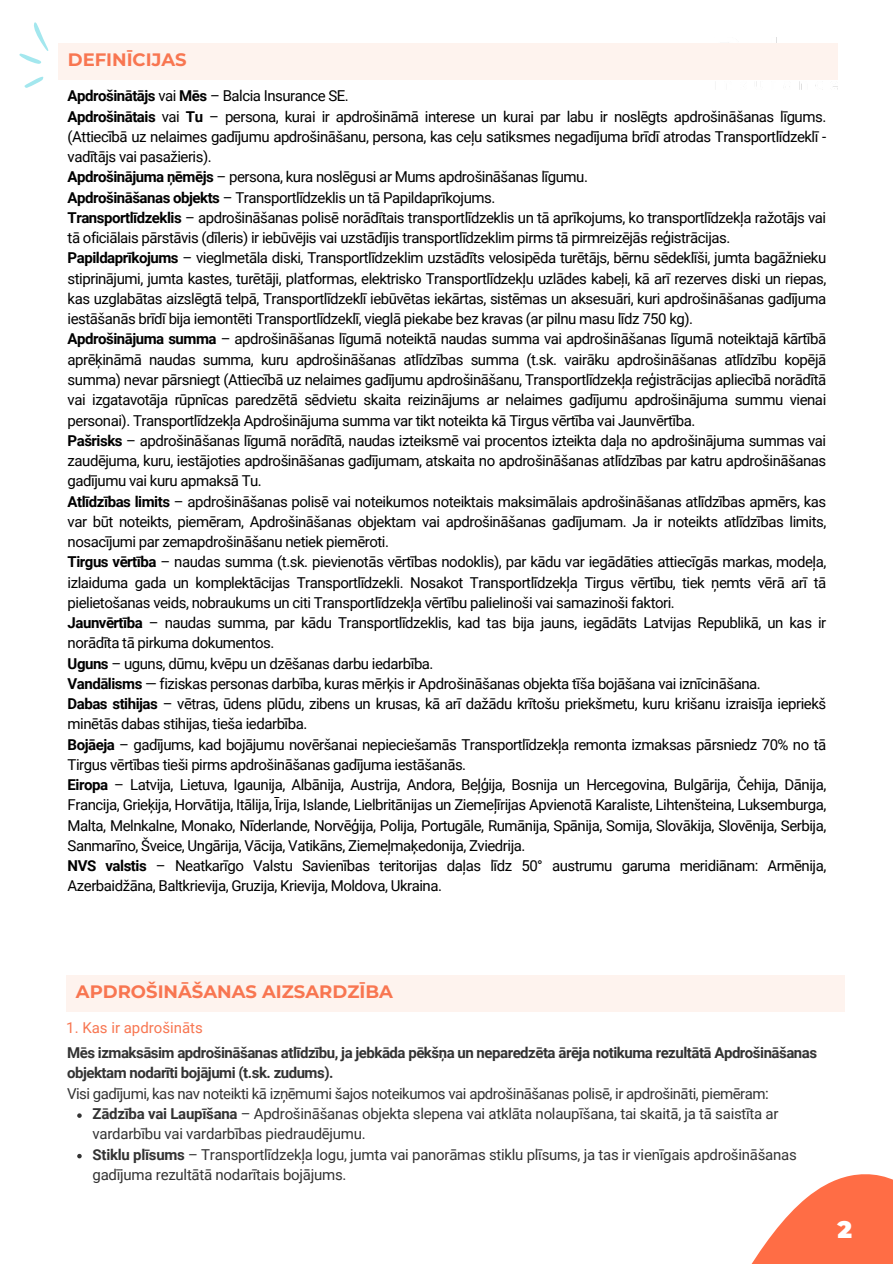
<style>
.page{position:relative;width:893px;height:1264px;background:#fff}
.page>*{position:absolute;margin:0;border:0;box-sizing:border-box;transform-origin:0 0}
.t1{font:900 24px "Montserrat";color:#fff}
.t2{font:700 18px "Montserrat";color:#f87651}
.t3{font:15px/20.2px "Roboto";letter-spacing:-.03em;color:#000;text-align:justify}
.t4{font:15px/20.2px "Roboto";letter-spacing:-.015em;color:#333}
.t5{font:700 15px/20.2px "Roboto";letter-spacing:-.03em;color:#333}
.t6{font:15px "Roboto";color:#f87651}
.s1{font-weight:700}
</style>
<div class="page">
<img style="left:756px;top:37px;width:81px;height:52px">
<div style="left:58px;top:43px;width:779px;height:37px;background:#fef3ee"></div>
<svg style="left:19px;top:22px;width:29px;height:42px"></svg>
<svg style="left:24px;top:76px;width:20px;height:12px"></svg>
<div style="left:66px;top:975px;width:778px;height:37px;background:#fef3ee"></div>
<svg style="left:77px;top:1113px;width:5px;height:4px"></svg>
<svg style="left:77px;top:1153px;width:5px;height:5px"></svg>
<svg style="left:752px;top:1174px;width:140px;height:89px"></svg>
<p class="t2" style="left:68px;top:48px;width:120px">DEFINĪCIJAS</p>
<p class="t3" style="left:68px;top:86px;width:283px"><span class="s1">Apdrošinātājs</span> vai <span class="s1">Mēs</span> – Balcia Insurance SE.</p>
<p class="t3" style="left:68px;top:106px;width:760px"><span class="s1">Apdrošinātais</span> vai <span class="s1">Tu</span> – persona, kurai ir apdrošināmā interese un kurai par labu ir noslēgts apdrošināšanas līgums. (Attiecībā uz nelaimes gadījumu apdrošināšanu, persona, kas ceļu satiksmes negadījuma brīdī atrodas Transportlīdzeklī - vadītājs vai pasažieris).</p>
<p class="t3" style="left:68px;top:167px;width:522px"><span class="s1">Apdrošinājuma ņēmējs</span> – persona, kura noslēgusi ar Mums apdrošināšanas līgumu.</p>
<p class="t3" style="left:68px;top:187px;width:429px"><span class="s1">Apdrošināšanas objekts</span> – Transportlīdzeklis un tā Papildaprīkojums.</p>
<p class="t3" style="left:68px;top:208px;width:760px"><span class="s1">Transportlīdzeklis</span> – apdrošināšanas polisē norādītais transportlīdzeklis un tā aprīkojums, ko transportlīdzekļa ražotājs vai tā oficiālais pārstāvis (dīleris) ir iebūvējis vai uzstādījis transportlīdzeklim pirms tā pirmreizējās reģistrācijas.</p>
<p class="t3" style="left:68px;top:248px;width:760px"><span class="s1">Papildaprīkojums</span> – vieglmetāla diski, Transportlīdzeklim uzstādīts velosipēda turētājs, bērnu sēdeklīši, jumta bagāžnieku stiprinājumi, jumta kastes, turētāji, platformas, elektrisko Transportlīdzekļu uzlādes kabeļi, kā arī rezerves diski un riepas, kas uzglabātas aizslēgtā telpā, Transportlīdzeklī iebūvētas iekārtas, sistēmas un aksesuāri, kuri apdrošināšanas gadījuma iestāšanās brīdī bija iemontēti Transportlīdzeklī, vieglā piekabe bez kravas (ar pilnu masu līdz 750 kg).</p>
<p class="t3" style="left:68px;top:329px;width:760px"><span class="s1">Apdrošinājuma summa</span> – apdrošināšanas līgumā noteiktā naudas summa vai apdrošināšanas līgumā noteiktajā kārtībā aprēķināmā naudas summa, kuru apdrošināšanas atlīdzības summa (t.sk. vairāku apdrošināšanas atlīdzību kopējā summa) nevar pārsniegt (Attiecībā uz nelaimes gadījumu apdrošināšanu, Transportlīdzekļa reģistrācijas apliecībā norādītā vai izgatavotāja rūpnīcas paredzētā sēdvietu skaita reizinājums ar nelaimes gadījumu apdrošinājuma summu vienai personai). Transportlīdzekļa Apdrošinājuma summa var tikt noteikta kā Tirgus vērtība vai Jaunvērtība.</p>
<p class="t3" style="left:68px;top:430px;width:760px"><span class="s1">Pašrisks</span> – apdrošināšanas līgumā norādītā, naudas izteiksmē vai procentos izteikta daļa no apdrošinājuma summas vai zaudējuma, kuru, iestājoties apdrošināšanas gadījumam, atskaita no apdrošināšanas atlīdzības par katru apdrošināšanas gadījumu vai kuru apmaksā Tu.</p>
<p class="t3" style="left:68px;top:491px;width:760px"><span class="s1">Atlīdzības limits</span> – apdrošināšanas polisē vai noteikumos noteiktais maksimālais apdrošināšanas atlīdzības apmērs, kas var būt noteikts, piemēram, Apdrošināšanas objektam vai apdrošināšanas gadījumam. Ja ir noteikts atlīdzības limits, nosacījumi par zemapdrošināšanu netiek piemēroti.</p>
<p class="t3" style="left:68px;top:552px;width:760px"><span class="s1">Tirgus vērtība</span> – naudas summa (t.sk. pievienotās vērtības nodoklis), par kādu var iegādāties attiecīgās markas, modeļa, izlaiduma gada un komplektācijas Transportlīdzekli. Nosakot Transportlīdzekļa Tirgus vērtību, tiek ņemts vērā arī tā pielietošanas veids, nobraukums un citi Transportlīdzekļa vērtību palielinoši vai samazinoši faktori.</p>
<p class="t3" style="left:68px;top:613px;width:760px"><span class="s1">Jaunvērtība</span> – naudas summa, par kādu Transportlīdzeklis, kad tas bija jauns, iegādāts Latvijas Republikā, un kas ir norādīta tā pirkuma dokumentos.</p>
<p class="t3" style="left:68px;top:653px;width:367px"><span class="s1">Uguns</span> – uguns, dūmu, kvēpu un dzēšanas darbu iedarbība.</p>
<p class="t3" style="left:68px;top:673px;width:694px"><span class="s1">Vandālisms</span> — fiziskas personas darbība, kuras mērķis ir Apdrošināšanas objekta tīša bojāšana vai iznīcināšana.</p>
<p class="t3" style="left:68px;top:694px;width:760px"><span class="s1">Dabas stihijas</span> – vētras, ūdens plūdu, zibens un krusas, kā arī dažādu krītošu priekšmetu, kuru krišanu izraisīja iepriekš minētās dabas stihijas, tieša iedarbība.</p>
<p class="t3" style="left:68px;top:734px;width:760px"><span class="s1">Bojāeja</span> – gadījums, kad bojājumu novēršanai nepieciešamās Transportlīdzekļa remonta izmaksas pārsniedz 70% no tā<br>Tirgus vērtības tieši pirms apdrošināšanas gadījuma iestāšanās.</p>
<p class="t3" style="left:68px;top:775px;width:760px"><span class="s1">Eiropa</span> – Latvija, Lietuva, Igaunija, Albānija, Austrija, Andora, Beļģija, Bosnija un Hercegovina, Bulgārija, Čehija, Dānija, Francija, Grieķija, Horvātija, Itālija, Īrija, Islande, Lielbritānijas un Ziemeļīrijas Apvienotā Karaliste, Lihtenšteina, Luksemburga, Malta, Melnkalne, Monako, Nīderlande, Norvēģija, Polija, Portugāle, Rumānija, Spānija, Somija, Slovākija, Slovēnija, Serbija, Sanmarīno, Šveice, Ungārija, Vācija, Vatikāns, Ziemeļmaķedonija, Zviedrija.</p>
<p class="t3" style="left:68px;top:856px;width:760px"><span class="s1">NVS valstis</span> – Neatkarīgo Valstu Savienības teritorijas daļas līdz 50° austrumu garuma meridiānam: Armēnija,<br>Azerbaidžāna, Baltkrievija, Gruzija, Krievija, Moldova, Ukraina.</p>
<p class="t2" style="left:76px;top:980px;width:318px">APDROŠINĀŠANAS AIZSARDZĪBA</p>
<p class="t6" style="left:66px;top:1018px;width:138px">1. Kas ir apdrošināts</p>
<p class="t5" style="left:67px;top:1042px;width:751px">Mēs izmaksāsim apdrošināšanas atlīdzību, ja jebkāda pēkšņa un neparedzēta ārēja notikuma rezultātā Apdrošināšanas objektam nodarīti bojājumi (t.sk. zudums).</p>
<p class="t4" style="left:67px;top:1083px;width:703px">Visi gadījumi, kas nav noteikti kā izņēmumi šajos noteikumos vai apdrošināšanas polisē, ir apdrošināti, piemēram:</p>
<p class="t4" style="left:93px;top:1103px;width:687px"><span class="s1">Zādzība vai Laupīšana</span> – Apdrošināšanas objekta slepena vai atklāta nolaupīšana, tai skaitā, ja tā saistīta ar vardarbību vai vardarbības piedraudējumu.</p>
<p class="t4" style="left:93px;top:1144px;width:705px"><span class="s1">Stiklu plīsums</span> – Transportlīdzekļa logu, jumta vai panorāmas stiklu plīsums, ja tas ir vienīgais apdrošināšanas gadījuma rezultātā nodarītais bojājums.</p>
<p class="t1" style="left:837px;top:1209px;width:16px">3</p>
<p class="t1" style="left:837px;top:1214px;width:16px">2</p>
</div>
